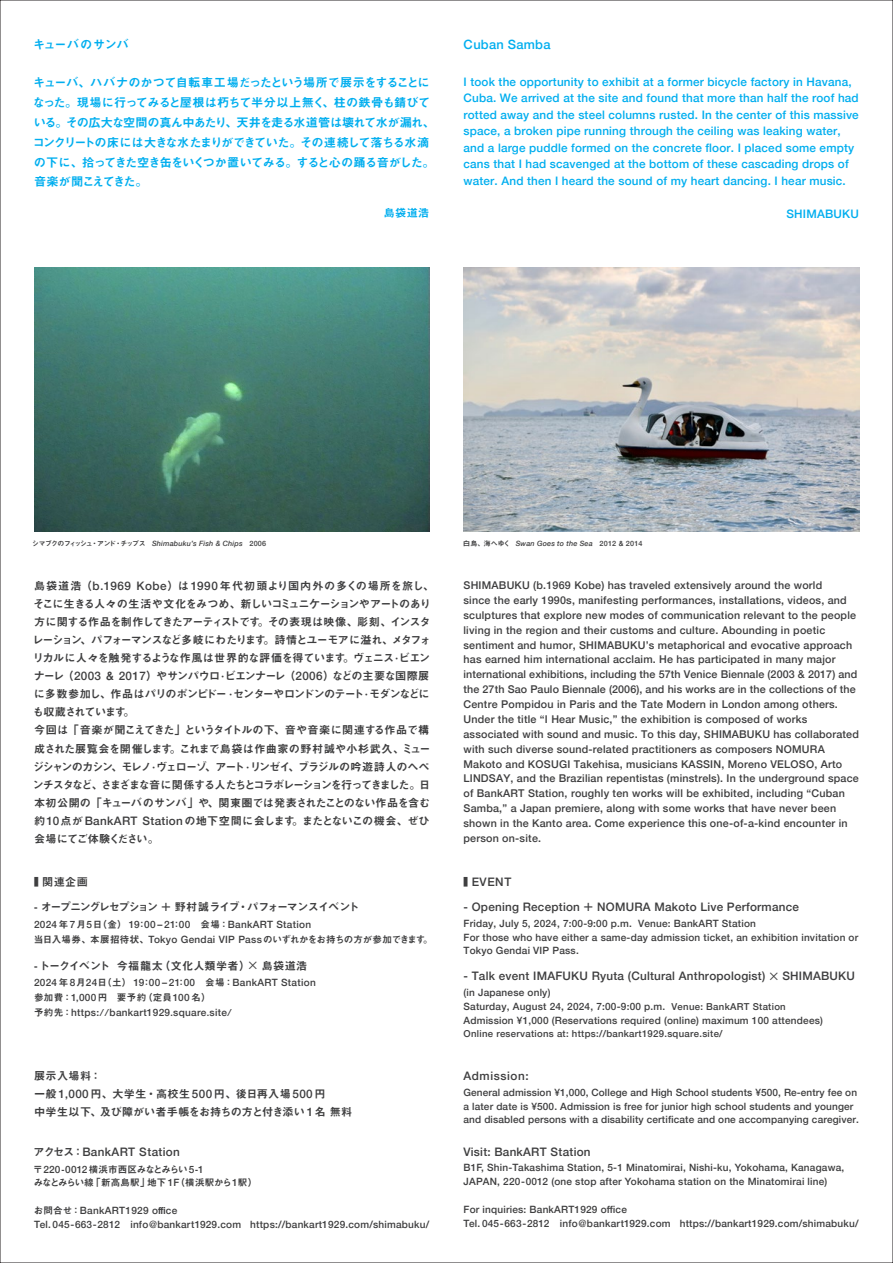
<style>
.page{position:relative;width:893px;height:1263px;background:#fff}
.page>*{position:absolute;margin:0;border:0;box-sizing:border-box;transform-origin:0 0}
.E_11_5{font:500 12.9px "Helvetica Neue";letter-spacing:.02em;color:#00aeef}
.J11_5{font:12.15px/20px "Midashi Go Pro MB31";letter-spacing:-.06em;color:#00aeef}
.J11_5-2{font:12.15px "Midashi Go Pro MB31";letter-spacing:-.03em;color:#00aeef}
.E_10_5{font:500 11.7px/16.5px "Helvetica Neue";letter-spacing:.015em;color:#00aeef}
.E_10_5-2{font:500 11.7px "Helvetica Neue";letter-spacing:.02em;color:#3e3e3f}
.J10_5{font:500 11.7px "Helvetica Neue";letter-spacing:.03em;color:#3e3e3f}
.E_10_5-3{font:500 11.7px "Helvetica Neue";letter-spacing:.05em;color:#3e3e3f}
.J10_5-2{font:11.1px/18px "Midashi Go Pro MB31";letter-spacing:-.055em;color:#3e3e3f}
.J10_5-3{font:11.1px "Midashi Go Pro MB31";letter-spacing:-.125em;color:#3e3e3f}
.J10_5-4{font:11.1px "Midashi Go Pro MB31";letter-spacing:.03em;color:#3e3e3f}
.J10_5-5{font:11.1px "Midashi Go Pro MB31";color:#3e3e3f}
.J10_5-6{font:11.1px "Midashi Go Pro MB31";letter-spacing:.025em;color:#3e3e3f}
.J10_5-7{font:11.1px "Midashi Go Pro MB31";letter-spacing:-.055em;color:#3e3e3f;scale:.4 1}
.J10_5-8{font:11.1px "Midashi Go Pro MB31";color:#00aeef}
.E_10_5-4{font:500 10.65px/14.9px "Helvetica Neue";letter-spacing:.02em;color:#3e3e3f}
.E_9{font:500 10.05px/13.8px "Helvetica Neue";letter-spacing:.02em;color:#3e3e3f}
.J_9{font:500 10.05px "Helvetica Neue";letter-spacing:.03em;color:#3e3e3f}
.J_9-2{font:500 9.6px "Helvetica Neue";letter-spacing:.03em;color:#3e3e3f}
.J_9-3{font:9.6px "Midashi Go Pro MB31";letter-spacing:-.035em;color:#3e3e3f}
.J_9-4{font:9.6px "Midashi Go Pro MB31";letter-spacing:-.015em;color:#3e3e3f}
.J_9-5{font:9.6px "Midashi Go Pro MB31";letter-spacing:-.06em;color:#3e3e3f}
.J_6_5{font:italic 500 7.2px "Helvetica Neue";letter-spacing:.02em;color:#3e3e3f}
.s1{font-family:"Midashi Go Pro MB31";font-weight:400;font-style:normal;font-size:6.9px}
.s2{font-style:normal}
.s3{font-family:"Helvetica Neue";font-weight:500;font-size:11.7px}
.s4{font-family:"Midashi Go Pro MB31";font-weight:400;font-size:9.6px}
.s5{font-family:"Helvetica Neue";font-weight:500;font-size:10.05px}
.s6{font-family:"Gothic BBB Pro";font-weight:500;font-size:12.9px}
.s7{font-family:"Midashi Go Pro MB31";font-weight:400;font-size:11.1px}
.s8{font-family:"Gothic BBB Pro";font-size:12.9px}
.s9{font-size:9.6px}
</style>
<div class="page">
<img style="left:34px;top:267px;width:395px;height:264px">
<img style="left:463px;top:267px;width:396px;height:264px">
<p class="J11_5-2" style="left:33px;top:35px;width:97px">キューバのサンバ</p>
<p class="J11_5" style="left:33px;top:71px;width:404px">キューバ、ハバナのかつて自転車工場だったという場所で展示をすることになった。現場に行ってみると屋根は朽ちて半分以上無く、柱の鉄骨も錆びている。その広大な空間の真ん中あたり、天井を走る水道管は壊れて水が漏れ、コンクリートの床には大きな水たまりができていた。その連続して落ちる水滴の下に、拾ってきた空き缶をいくつか置いてみる。すると心の踊る音がした。音楽が聞こえてきた。</p>
<p class="J10_5-8" style="left:384px;top:204px;width:47px">島袋道浩</p>
<p class="E_11_5" style="left:463px;top:34px;width:89px">Cuban Samba</p>
<p class="E_10_5" style="left:463px;top:73px;width:397px">I took the opportunity to exhibit at a former bicycle factory in Havana, Cuba. We arrived at the site and found that more than half the roof had rotted away and the steel columns rusted. In the center of this massive space, a broken pipe running through the ceiling was leaking water, and a large puddle formed on the concrete floor. I placed some empty cans that I had scavenged at the bottom of these cascading drops of water. And then I heard the sound of my heart dancing. I hear music.</p>
<p class="E_10_5" style="left:786px;top:204px;width:74px">SHIMABUKU</p>
<p class="J_6_5" style="left:32px;top:537px;width:235px"><span class="s1">シマブクのフィッシュ・アンド・チップス</span> Shimabuku’s Fish &amp; Chips <span class="s2">2006</span></p>
<p class="J_6_5" style="left:463px;top:537px;width:181px"><span class="s1">白鳥、海へゆく</span> Swan Goes to the Sea <span class="s2">2012</span> <span class="s1">&amp;</span> <span class="s2">2014</span></p>
<p class="J10_5-2" style="left:33px;top:575px;width:403px">島袋道浩（<span class="s3">b</span>.<span class="s3">1969 Kobe</span>）は<span class="s3">1990</span> 年代初頭より国内外の多くの場所を旅し、そこに生きる人々の生活や文化をみつめ、新しいコミュニケーションやアートのあり方に関する作品を制作してきたアーティストです。その表現は映像、彫刻、インスタレーション、パフォーマンスなど多岐にわたります。詩情とユーモアに溢れ、メタフォリカルに人々を触発するような作風は世界的な評価を得ています。ヴェニス<span class="s3">·</span>ビエンナーレ（<span class="s3">2003</span> &amp; <span class="s3">2017</span>）やサンパウロ<span class="s3">·</span>ビエンナーレ（<span class="s3">2006</span>）などの主要な国際展に多数参加し、作品はパリのポンピドー <span class="s3">·</span>センターやロンドンのテート<span class="s3">·</span>モダンなどにも収蔵されています。</p>
<p class="J10_5-2" style="left:33px;top:720px;width:399px;text-align:justify">今回は「音楽が聞こえてきた」というタイトルの下、音や音楽に関連する作品で構成された展覧会を開催します。これまで島袋は作曲家の野村誠や小杉武久、ミュージシャンのカシン、モレノ<span class="s3">·</span> ヴェローゾ、アート <span class="s3">·</span>リンゼイ、ブラジルの吟遊詩人のへペンチスタなど、さまざまな音に関係する人たちとコラボレーションを行ってきました。日本初公開の「キューバのサンバ」や、関東圏では発表されたことのない作品を含む約<span class="s3">10</span>点が<span class="s3">BankART Station</span>の地下空間に会します。またとないこの機会、ぜひ会場にてご体験ください。</p>
<p class="J10_5-7" style="left:34px;top:873px;width:136px">■ 関連企画</p>
<p class="J10_5-3" style="left:34px;top:898px;width:327px">- オープニングレセプション＋野村誠ライブ・パフォーマンスイベント</p>
<p class="J_9" style="left:34px;top:916px;width:279px">2024<span class="s4">年</span>7<span class="s4">月</span>5<span class="s4">日（金）</span> 19<span class="s4">：</span>00 – 21<span class="s4">：</span>00<span class="s4">　会場：</span>BankART Station</p>
<p class="J_9-3" style="left:34px;top:931px;width:400px">当日入場券、本展招待状、<span class="s5">Tokyo Gendai VIP Pass</span>のいずれかをお持ちの方が参加できます。</p>
<p class="J10_5-6" style="left:34px;top:957px;width:286px">-トークイベント 今福龍太（文化人類学者）<span class="s6">×</span> 島袋道浩　</p>
<p class="J_9" style="left:34px;top:975px;width:283px">2024 <span class="s4">年</span>8<span class="s4">月</span>24<span class="s4">日（土）</span> 19<span class="s4">：</span>00 – 21<span class="s4">：</span>00<span class="s4">　会場：</span>BankART Station</p>
<p class="J_9-4" style="left:34px;top:990px;width:178px">参加費：<span class="s5">1</span>,<span class="s5">000</span>円 要予約（定員<span class="s5">100</span>名）</p>
<p class="J_9" style="left:34px;top:1004px;width:199px"><span class="s4">予約先：</span>https:<span class="s4">//</span>bankart1929<span class="s4">.</span>square<span class="s4">.</span>site<span class="s4">/</span></p>
<p class="J10_5-2" style="left:34px;top:1066px;width:69px">展示入場料：</p>
<p class="J10_5-4" style="left:34px;top:1085px;width:293px">一般<span class="s3">1</span>,<span class="s3">000</span>円、大学生・高校生<span class="s3">500</span>円、後日再入場<span class="s3">500</span>円</p>
<p class="J10_5-5" style="left:34px;top:1103px;width:320px">中学生以下、及び障がい者手帳をお持ちの方と付き添い <span class="s3">1</span>名無料</p>
<p class="J10_5" style="left:34px;top:1142px;width:148px"><span class="s7">アクセス：</span>BankART Station</p>
<p class="J_9-5" style="left:33px;top:1161px;width:172px">〒<span class="s5">220</span>-<span class="s5">0012</span>横浜市西区みなとみらい<span class="s5">5</span>-<span class="s5">1</span></p>
<p class="J_9-4" style="left:34px;top:1175px;width:225px">みなとみらい線「新高島駅」地下<span class="s5">1F</span>（横浜駅から<span class="s5">1</span>駅）</p>
<p class="J_9" style="left:34px;top:1202px;width:145px"><span class="s4">お問合せ：</span>BankART1929 o<span class="s4">ffi</span>ce</p>
<p class="J_9" style="left:34px;top:1216px;width:397px">Tel. 045-663-2812 info@bankart1929.com https://bankart1929.com/shimabuku/</p>
<p class="E_10_5-4" style="left:463px;top:577px;width:395px">SHIMABUKU (b.1969 Kobe) has traveled extensively around the world<br>since the early 1990s, manifesting performances, installations, videos, and sculptures that explore new modes of communication relevant to the people living in the region and their customs and culture. Abounding in poetic sentiment and humor, SHIMABUKU’s metaphorical and evocative approach has earned him international acclaim. He has participated in many major international exhibitions, including the 57th Venice Biennale (2003 &amp; 2017) and the 27th Sao Paulo Biennale (2006), and his works are in the collections of the Centre Pompidou in Paris and the Tate Modern in London among others.</p>
<p class="E_10_5-4" style="left:463px;top:711px;width:397px">Under the title “I Hear Music,” the exhibition is composed of works associated with sound and music. To this day, SHIMABUKU has collaborated with such diverse sound-related practitioners as composers NOMURA Makoto and KOSUGI Takehisa, musicians KASSIN, Moreno VELOSO, Arto LINDSAY, and the Brazilian repentistas (minstrels). In the underground space of BankART Station, roughly ten works will be exhibited, including “Cuban Samba,” a Japan premiere, along with some works that have never been shown in the Kanto area. Come experience this one-of-a-kind encounter in person on-site.</p>
<p class="J10_5" style="left:463px;top:872px;width:49px"><span class="s7">■</span> EVENT</p>
<p class="E_10_5-2" style="left:463px;top:898px;width:337px">- Opening Reception <span class="s7">＋</span> NOMURA Makoto Live Performance</p>
<p class="E_9" style="left:463px;top:915px;width:294px">Friday, July 5, 2024, 7:00-9:00 p.m. Venue: BankART Station</p>
<p class="E_9" style="left:463px;top:929px;width:396px">For those who have either a same-day admission ticket, an exhibition invitation or<br>Tokyo Gendai VIP Pass.</p>
<p class="E_10_5-2" style="left:463px;top:967px;width:393px">- Talk event IMAFUKU Ryuta (Cultural Anthropologist) <span class="s8">×</span> SHIMABUKU</p>
<p class="E_9" style="left:463px;top:984px;width:88px">(in Japanese only)</p>
<p class="E_9" style="left:463px;top:998px;width:324px">Saturday, August 24, 2024, 7:00-9:00 p.m. <span class="s9">Venue: BankART Station</span></p>
<p class="E_9" style="left:463px;top:1012px;width:361px">Admission ¥1,000 (Reservations required (online) maximum 100 attendees)</p>
<p class="J_9-2" style="left:463px;top:1026px;width:261px">Online reservations at: https://bankart1929.square.site/</p>
<p class="E_10_5-3" style="left:463px;top:1066px;width:67px">Admission:</p>
<p class="E_9" style="left:463px;top:1084px;width:397px">General admission ¥1,000, College and High School students ¥500, Re-entry fee on a later date is ¥500. Admission is free for junior high school students and younger and disabled persons with a disability certificate and one accompanying caregiver.</p>
<p class="E_10_5-2" style="left:463px;top:1142px;width:129px">Visit: BankART Station</p>
<p class="E_9" style="left:463px;top:1160px;width:382px">B1F, Shin-Takashima Station, 5-1 Minatomirai, Nishi-ku, Yokohama, Kanagawa,<br>JAPAN, 220-0012 (one stop after Yokohama station on the Minatomirai line)</p>
<p class="E_9" style="left:463px;top:1201px;width:165px">For inquiries: BankART1929 office</p>
<p class="E_9" style="left:463px;top:1215px;width:397px">Tel. 045-663-2812 info@bankart1929.com https://bankart1929.com/shimabuku/</p>
</div>
